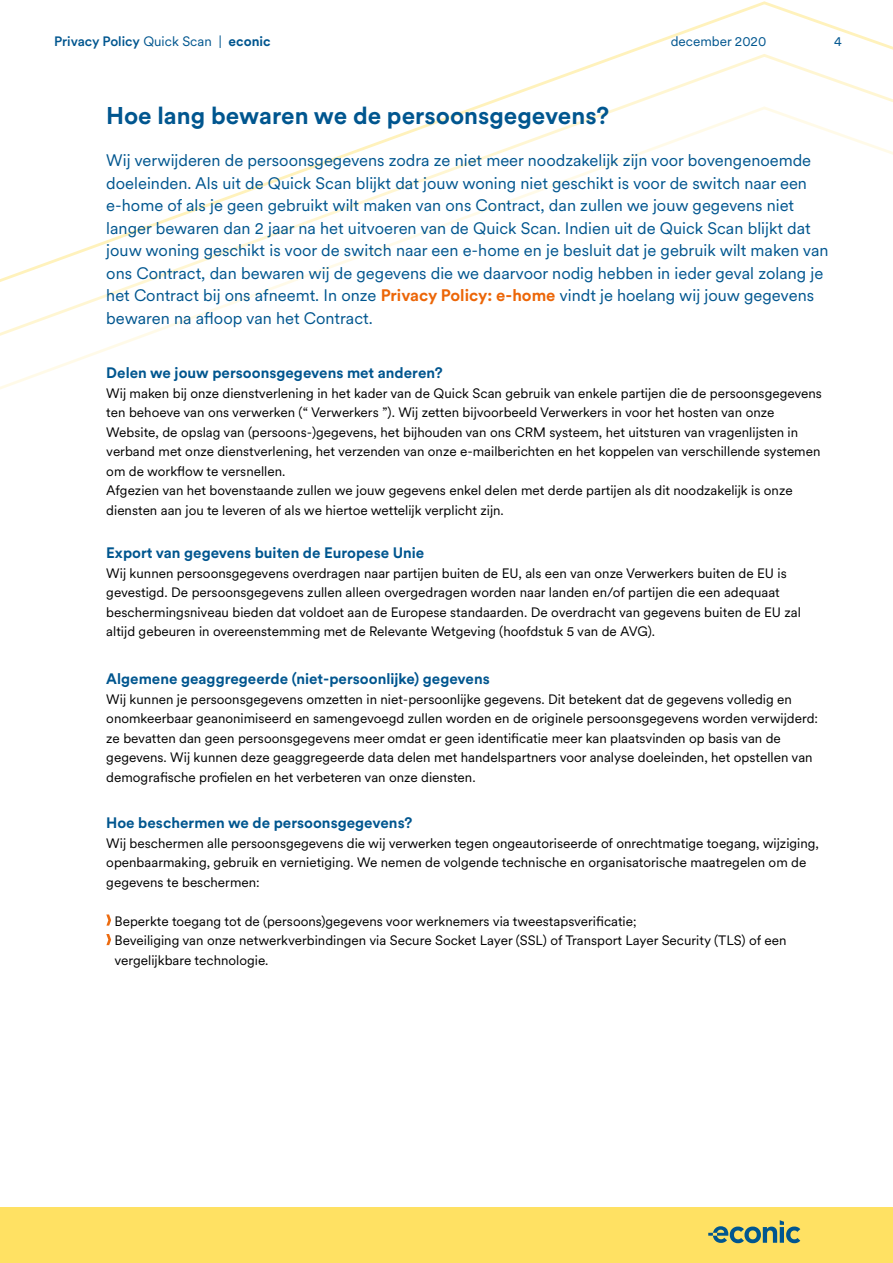
<style>
.page{position:relative;width:893px;height:1263px;background:#fff}
.page>*{position:absolute;margin:0;border:0;box-sizing:border-box;transform-origin:0 0}
.t1{font:700 24px "Circular XX";color:#00568f}
.t2{font:16.5px/22.5px "Circular XX";color:#00568f}
.t3{font:700 15px "Circular XX";color:#00568f}
.t4{font:13.5px/19.5px "Circular XX";color:#000}
.t5{font:500 13.5px "Circular XX";color:#00568f}
.t6{font:13.5px "Circular XX";color:#00568f}
.s1{font-weight:400}
.s2{font-weight:700}
.s3{font-weight:700;color:#ec6608}
</style>
<div class="page">
<svg style="left:50px;top:212px;width:433px;height:49px"></svg>
<svg style="left:185px;top:163px;width:432px;height:49px"></svg>
<svg style="left:320px;top:114px;width:573px;height:49px"></svg>
<svg style="left:455px;top:1px;width:438px;height:113px"></svg>
<div style="left:0;top:1208px;width:893px;height:55px;background:#ffe163"></div>
<svg style="left:708px;top:1220px;width:92px;height:23px"></svg>
<svg style="left:106px;top:914px;width:5px;height:12px"></svg>
<svg style="left:106px;top:934px;width:5px;height:11px"></svg>
<p class="t5" style="left:54px;top:32px;width:218px">Privacy Policy <span class="s1">Quick Scan |</span> <span class="s2">econic</span></p>
<p class="t6" style="left:671px;top:33px;width:97px">december 2020</p>
<p class="t6" style="left:834px;top:33px;width:9px">4</p>
<h1 class="t1" style="left:106px;top:99px;width:504px">Hoe lang bewaren we de persoonsgegevens?</h1>
<p class="t2" style="left:106px;top:149px;width:724px">Wij verwijderen de persoonsgegevens zodra ze niet meer noodzakelijk zijn voor bovengenoemde doeleinden. Als uit de Quick Scan blijkt dat jouw woning niet geschikt is voor de switch naar een e-home of als je geen gebruikt wilt maken van ons Contract, dan zullen we jouw gegevens niet langer bewaren dan 2 jaar na het uitvoeren van de Quick Scan. Indien uit de Quick Scan blijkt dat jouw woning geschikt is voor de switch naar een e-home en je besluit dat je gebruik wilt maken van ons Contract, dan bewaren wij de gegevens die we daarvoor nodig hebben in ieder geval zolang je het Contract bij ons afneemt. In onze <span class="s3">Privacy Policy: e-home</span> vindt je hoelang wij jouw gegevens bewaren na afloop van het Contract.</p>
<p class="t3" style="left:106px;top:362px;width:338px">Delen we jouw persoonsgegevens met anderen?</p>
<p class="t4" style="left:106px;top:382px;width:717px">Wij maken bij onze dienstverlening in het kader van de Quick Scan gebruik van enkele partijen die de persoonsgegevens ten behoeve van ons verwerken (“ Verwerkers ”). Wij zetten bijvoorbeeld Verwerkers in voor het hosten van onze Website, de opslag van (persoons-)gegevens, het bijhouden van ons CRM systeem, het uitsturen van vragenlijsten in verband met onze dienstverlening, het verzenden van onze e-mailberichten en het koppelen van verschillende systemen om de workflow te versnellen.<br>Afgezien van het bovenstaande zullen we jouw gegevens enkel delen met derde partijen als dit noodzakelijk is onze diensten aan jou te leveren of als we hiertoe wettelijk verplicht zijn.</p>
<p class="t3" style="left:106px;top:542px;width:319px">Export van gegevens buiten de Europese Unie</p>
<p class="t4" style="left:106px;top:562px;width:696px">Wij kunnen persoonsgegevens overdragen naar partijen buiten de EU, als een van onze Verwerkers buiten de EU is gevestigd. De persoonsgegevens zullen alleen overgedragen worden naar landen en/of partijen die een adequaat beschermingsniveau bieden dat voldoet aan de Europese standaarden. De overdracht van gegevens buiten de EU zal altijd gebeuren in overeenstemming met de Relevante Wetgeving (hoofdstuk 5 van de AVG).</p>
<p class="t3" style="left:106px;top:668px;width:385px">Algemene geaggregeerde (niet-persoonlijke) gegevens</p>
<p class="t4" style="left:106px;top:688px;width:713px">Wij kunnen je persoonsgegevens omzetten in niet-persoonlijke gegevens. Dit betekent dat de gegevens volledig en onomkeerbaar geanonimiseerd en samengevoegd zullen worden en de originele persoonsgegevens worden verwijderd: ze bevatten dan geen persoonsgegevens meer omdat er geen identificatie meer kan plaatsvinden op basis van de gegevens. Wij kunnen deze geaggregeerde data delen met handelspartners voor analyse doeleinden, het opstellen van demografische profielen en het verbeteren van onze diensten.</p>
<p class="t3" style="left:106px;top:812px;width:308px">Hoe beschermen we de persoonsgegevens?</p>
<p class="t4" style="left:106px;top:832px;width:714px">Wij beschermen alle persoonsgegevens die wij verwerken tegen ongeautoriseerde of onrechtmatige toegang, wijziging, openbaarmaking, gebruik en vernietiging. We nemen de volgende technische en organisatorische maatregelen om de gegevens te beschermen:</p>
<p class="t4" style="left:115px;top:910px;width:673px">Beperkte toegang tot de (persoons)gegevens voor werknemers via tweestapsverificatie;<br>Beveiliging van onze netwerkverbindingen via Secure Socket Layer (SSL) of Transport Layer Security (TLS) of een vergelijkbare technologie.</p>
</div>
